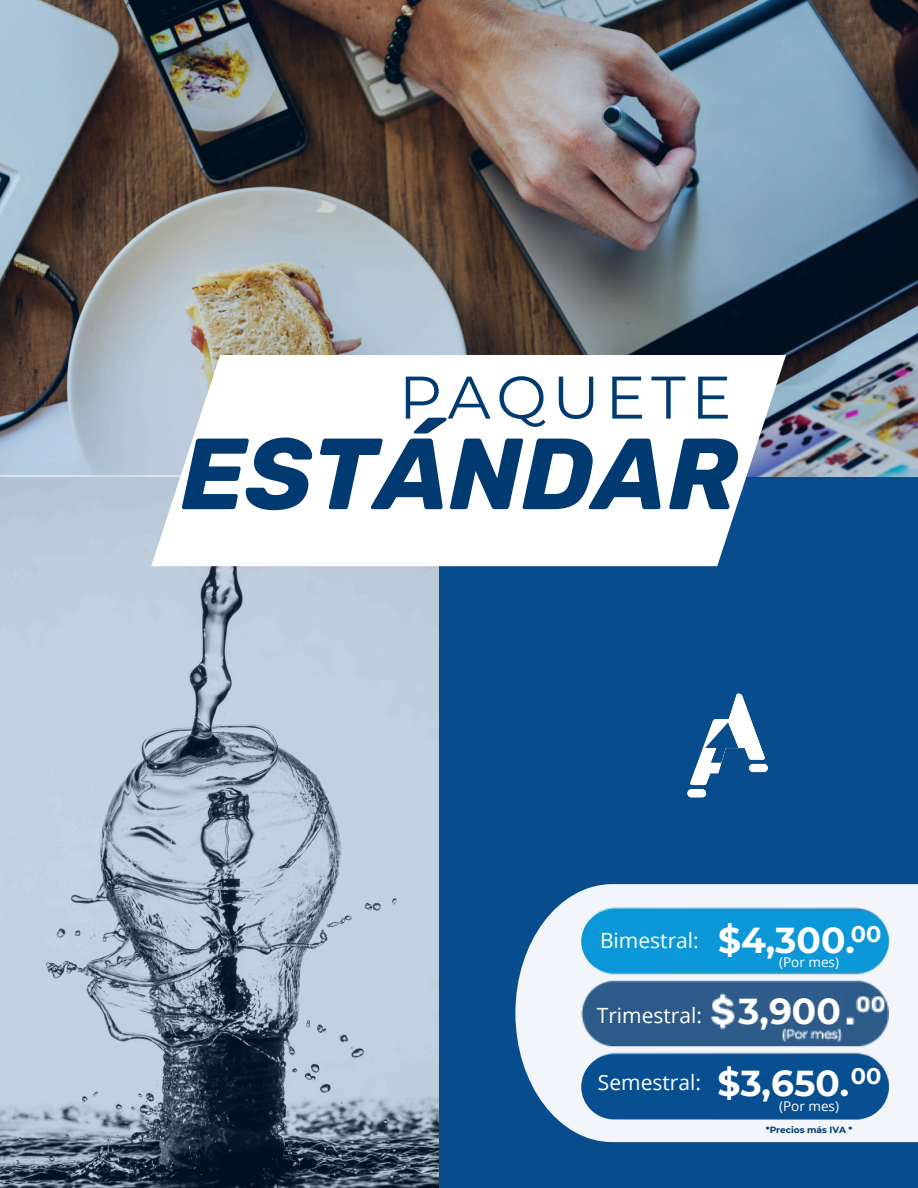
<style>
.page{position:relative;width:918px;height:1188px;background:#074d8e}
.page>*{position:absolute;margin:0;border:0;box-sizing:border-box;transform-origin:0 0}
.t1{font:italic 700 100.95px "Rubik";color:#003a70}
.t2{font:60px "Montserrat";letter-spacing:.095em;color:#003a70}
.t3{font:700 36px "Montserrat";color:#fff}
.t4{font:24px "Montserrat";color:#fff}
.t5{font:700 22.5px "Montserrat";color:#fff}
.t6{font:21px "Open Sans";color:#fff}
.t7{font:21px "Montserrat";color:#fff}
.t8{font:13.5px "Open Sans";color:#fff}
.t9{font:700 9px "Montserrat";color:#003a70}
</style>
<div class="page">
<img style="left:687px;top:693px;width:81px;height:105px">
<svg style="left:515px;top:884px;width:403px;height:258px;background:#d1dde9"></svg>
<img style="left:581px;top:907px;width:307px;height:213px">
<img style="left:0;top:476px;width:439px;height:712px">
<img style="left:0;top:0;width:918px;height:476px">
<svg style="left:151px;top:355px;width:635px;height:211px;background:#eff3f6"></svg>
<div style="left:581px;top:911px;width:308px;height:61px;background:#0c98d8"></div>
<svg style="left:735px;top:988px;width:35px;height:40px"></svg>
<div style="left:770px;top:987px;width:74px;height:41px;background:#2f5c8a"></div>
<div style="left:581px;top:1055px;width:308px;height:64px;background:#084f91;border-radius:32px"></div>
<div style="left:592px;top:923px;width:115px;height:36px;background:#0c98d8;border-radius:9px"></div>
<div style="left:588px;top:997px;width:123px;height:37px;background:#2d5b89;border-radius:9px"></div>
<p class="t2" style="left:399px;top:361px;width:334px">PAQUETE</p>
<h1 class="t1" style="left:181px;top:415px;width:557px">ESTÁNDAR</h1>
<p class="t4" style="left:598px;top:926px;width:109px">Mensual:</p>
<h6 class="t6" style="left:600px;top:926px;width:100px">Bimestral:</h6>
<h5 class="t6" style="left:597px;top:1000px;width:107px">Trimestral:</h5>
<p class="t6" style="left:598px;top:1068px;width:105px">Semestral:</p>
<h2 class="t7" style="left:597px;top:1074px;width:112px">Trimestral:</h2>
<p class="t3" style="left:718px;top:918px;width:138px">$4,300.</p>
<h4 class="t5" style="left:851px;top:920px;width:32px">00</h4>
<p class="t8" style="left:779px;top:953px;width:61px">(Por mes)</p>
<h5 class="t3" style="left:738px;top:990px;width:104px">3,900</h5>
<h3 class="t3" style="left:717px;top:1061px;width:133px">$3,650.</h3>
<p class="t5" style="left:851px;top:1062px;width:32px">00</p>
<h3 class="t8" style="left:779px;top:1096px;width:61px">(Por mes)</h3>
<p class="t9" style="left:766px;top:1124px;width:88px">*Precios más IVA *</p>
</div>
